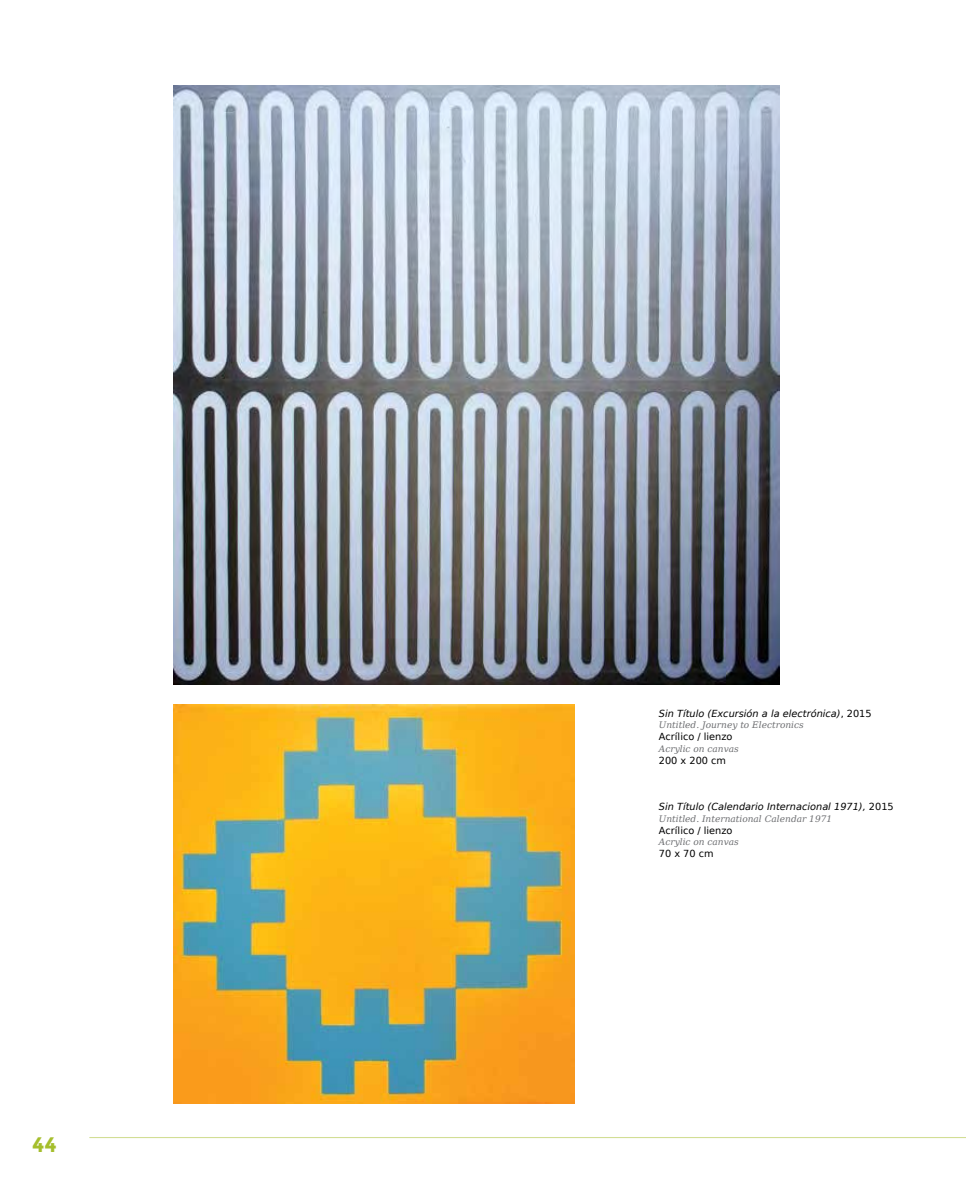
<style>
.page{position:relative;width:966px;height:1191px;background:#fff}
.page>*{position:absolute;margin:0;border:0;box-sizing:border-box;transform-origin:0 0}
.t1{font:700 21px "Montserrat";color:#a5be2c}
.t2{font:italic 9.75px "DejaVu Sans";color:#000}
.t3{font:9.75px "DejaVu Sans";color:#000}
.t4{font:italic 9px "DejaVu Serif";color:#6d6e71}
.s1{font-style:normal}
</style>
<div class="page">
<img style="left:173px;top:85px;width:606px;height:599px">
<img style="left:173px;top:704px;width:401px;height:399px">
<hr style="left:89px;top:1137px;width:876px;height:1px;background:#a5be2c">
<h1 class="t1" style="left:32px;top:1131px;width:26px">44</h1>
<p class="t2" style="left:658px;top:706px;width:214px">Sin Título (Excursión a la electrónica)<span class="s1">, 2015</span></p>
<p class="t4" style="left:658px;top:717px;width:146px">Untitled. Journey to Electronics</p>
<p class="t3" style="left:658px;top:728px;width:75px">Acrílico / lienzo</p>
<p class="t4" style="left:658px;top:740px;width:81px">Acrylic on canvas</p>
<p class="t3" style="left:658px;top:752px;width:69px">200 x 200 cm</p>
<p class="t2" style="left:658px;top:800px;width:236px">Sin Título (Calendario Internacional 1971), <span class="s1">2015</span></p>
<p class="t4" style="left:658px;top:811px;width:175px">Untitled. International Calendar 1971</p>
<p class="t3" style="left:658px;top:822px;width:75px">Acrílico / lienzo</p>
<p class="t4" style="left:658px;top:834px;width:81px">Acrylic on canvas</p>
<p class="t3" style="left:658px;top:845px;width:56px">70 x 70 cm</p>
</div>
